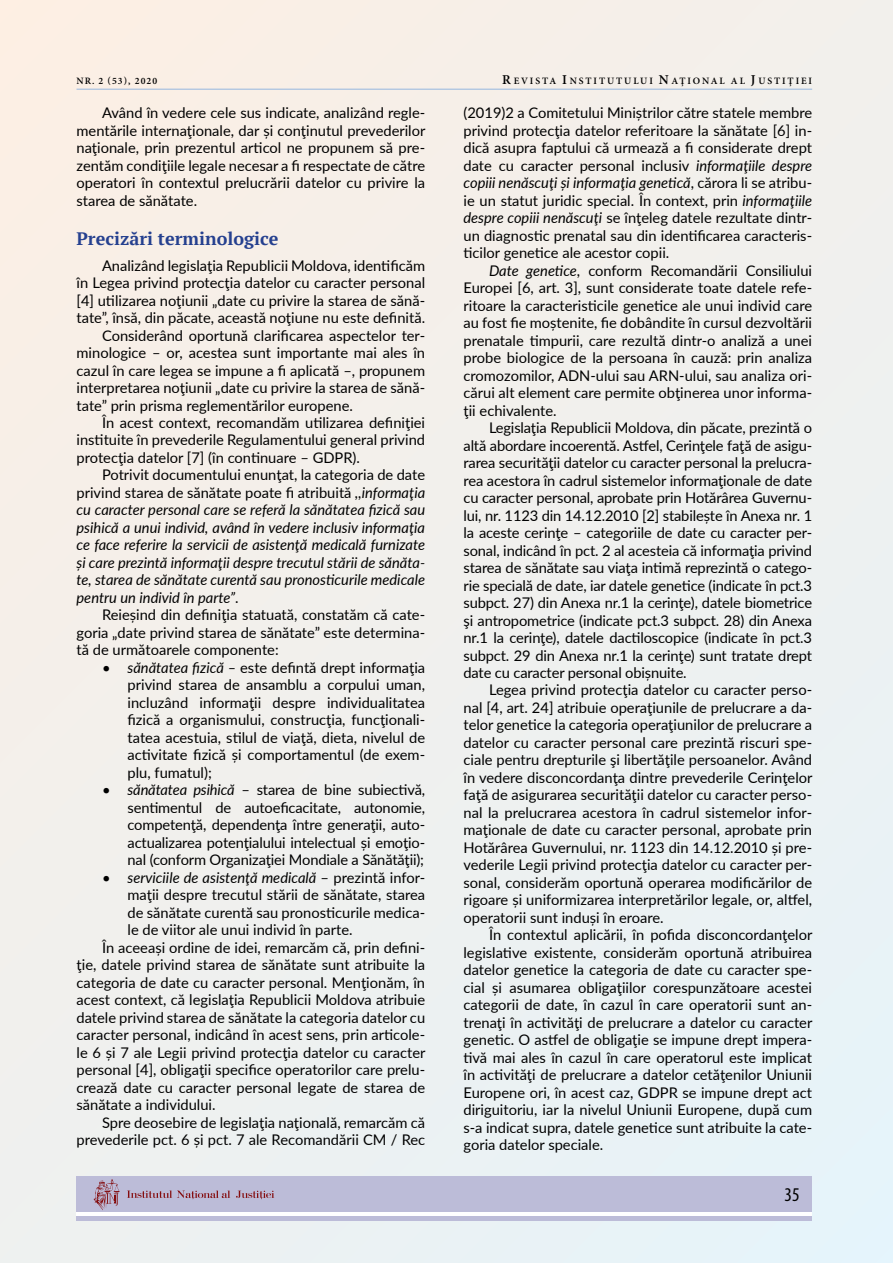
<style>
.page{position:relative;width:893px;height:1263px;background:#f1f0ed}
.page>*{position:absolute;margin:0;border:0;box-sizing:border-box;transform-origin:0 0}
.t1{font:condensed 19.5px "Myriad Pro";color:#000}
.t2{font:700 18px "PT Serif";color:#25408f}
.t3{font:14.7px/17.5px "Lato";color:#000;text-align:justify}
.t4{font:italic 14.7px "Lato";color:#000}
.t5{font:600 9.75px "Minion Pro";letter-spacing:.195em;color:#000}
.s1{font-size:13.5px}
.s2{font-style:italic}
.s3{font-style:normal}
</style>
<div class="page">
<hr style="left:77px;top:89px;width:735px;height:1px;background:#95b6df">
<div style="left:77px;top:1176px;width:735px;height:45px;background:#bcbcd8"></div>
<hr style="left:77px;top:1213px;width:735px;height:3px;background:#fff">
<svg style="left:127px;top:1190px;width:103px;height:9px"></svg>
<svg style="left:236px;top:1190px;width:38px;height:9px"></svg>
<svg style="left:94px;top:1179px;width:26px;height:31px"></svg>
<p class="t5" style="left:77px;top:74px;width:82px">NR. 2 (53), 2020</p>
<p class="t5" style="left:502px;top:74px;width:311px"><span class="s1">R</span>EVISTA <span class="s1">I</span>NSTITUTULUI <span class="s1">N</span>AŢIONAL AL <span class="s1">J</span>USTIŢIEI</p>
<p class="t3" style="left:77px;top:103px;width:350px;text-indent:26px">Având în vedere cele sus indicate, analizând regle&shy;mentările internaţionale, dar și conţinutul prevederilor naţionale, prin prezentul articol ne propunem să pre&shy;zentăm condiţiile legale necesar a fi respectate de către operatori în contextul prelucrării datelor cu privire la starea de sănătate.</p>
<p class="t2" style="left:77px;top:226px;width:203px">Precizări terminologice</p>
<p class="t3" style="left:102px;top:256px;width:325px">Analizând legislaţia Republicii Moldova, identificăm</p>
<p class="t3" style="left:77px;top:273px;width:350px">în Legea privind protecţia datelor cu caracter personal</p>
<p class="t3" style="left:77px;top:291px;width:350px">[4] utilizarea noţiunii „date cu privire la starea de sănă-</p>
<p class="t3" style="left:77px;top:308px;width:350px">tate”, însă, din păcate, această noţiune nu este definită.</p>
<p class="t3" style="left:102px;top:326px;width:325px">Considerând oportună clarificarea aspectelor ter-</p>
<p class="t3" style="left:77px;top:343px;width:350px">minologice – or, acestea sunt importante mai ales în</p>
<p class="t3" style="left:77px;top:361px;width:350px">cazul în care legea se impune a fi aplicată –, propunem</p>
<p class="t3" style="left:77px;top:378px;width:350px">interpretarea noţiunii „date cu privire la starea de sănă-</p>
<p class="t3" style="left:77px;top:396px;width:278px">tate” prin prisma reglementărilor europene.</p>
<p class="t3" style="left:102px;top:413px;width:325px">În acest context, recomandăm utilizarea definiţiei</p>
<p class="t3" style="left:77px;top:431px;width:350px">instituite în prevederile Regulamentului general privind</p>
<p class="t3" style="left:77px;top:448px;width:285px">protecţia datelor [7] (în continuare – GDPR).</p>
<p class="t3" style="left:102px;top:466px;width:325px">Potrivit documentului enunţat, la categoria de date</p>
<p class="t3" style="left:77px;top:483px;width:350px">privind starea de sănătate poate fi atribuită <span class="s2">,,informaţia</span></p>
<p class="t4" style="left:77px;top:500px;width:350px">cu caracter personal care se referă la sănătatea fizică sau</p>
<p class="t4" style="left:77px;top:517px;width:350px">psihică a unui individ, având în vedere inclusiv informaţia</p>
<p class="t4" style="left:77px;top:535px;width:350px">ce face referire la servicii de asistenţă medicală furnizate</p>
<p class="t4" style="left:77px;top:552px;width:350px">și care prezintă informaţii despre trecutul stării de sănăta-</p>
<p class="t4" style="left:77px;top:570px;width:350px">te, starea de sănătate curentă sau pronosticurile medicale</p>
<p class="t4" style="left:77px;top:587px;width:164px">pentru un individ în parte”<span class="s3">.</span></p>
<p class="t3" style="left:102px;top:606px;width:325px">Reieșind din definiţia statuată, constatăm că cate-</p>
<p class="t3" style="left:77px;top:623px;width:350px">goria „date privind starea de sănătate” este determina-</p>
<p class="t3" style="left:77px;top:641px;width:204px">tă de următoarele componente:</p>
<p class="t3" style="left:128px;top:658px;width:299px;text-indent:-26px">• <span class="s2">sănătatea fizică –</span> este defintă drept informaţia privind starea de ansamblu a corpului uman, incluzând informaţii despre individualitatea fizică a organismului, construcţia, funcţionali&shy;tatea acestuia, stilul de viaţă, dieta, nivelul de activitate fizică și comportamentul (de exem&shy;plu, fumatul);</p>
<p class="t3" style="left:128px;top:781px;width:299px;text-indent:-26px">• <span class="s2">sănătatea psihică</span> – starea de bine subiectivă, sentimentul de autoeficacitate, autonomie, competenţă, dependenţa între generaţii, auto&shy;actualizarea potenţialului intelectual și emoţio&shy;nal (conform Organizaţiei Mondiale a Sănătăţii);</p>
<p class="t4" style="left:102px;top:867px;width:325px"><span class="s3">•</span> serviciile de asistenţă medicală <span class="s3">– prezintă infor-</span></p>
<p class="t3" style="left:128px;top:886px;width:299px">maţii despre trecutul stării de sănătate, starea</p>
<p class="t3" style="left:128px;top:903px;width:299px">de sănătate curentă sau pronosticurile medica-</p>
<p class="t3" style="left:128px;top:921px;width:227px">le de viitor ale unui individ în parte.</p>
<p class="t3" style="left:102px;top:938px;width:325px">În aceeași ordine de idei, remarcăm că, prin defini-</p>
<p class="t3" style="left:77px;top:955px;width:350px">ţie, datele privind starea de sănătate sunt atribuite la</p>
<p class="t3" style="left:77px;top:973px;width:350px">categoria de date cu caracter personal. Menţionăm, în</p>
<p class="t3" style="left:77px;top:990px;width:350px">acest context, că legislaţia Republicii Moldova atribuie</p>
<p class="t3" style="left:77px;top:1008px;width:350px">datele privind starea de sănătate la categoria datelor cu</p>
<p class="t3" style="left:77px;top:1025px;width:350px">caracter personal, indicând în acest sens, prin articole-</p>
<p class="t3" style="left:77px;top:1043px;width:350px">le 6 și 7 ale Legii privind protecţia datelor cu caracter</p>
<p class="t3" style="left:77px;top:1060px;width:350px">personal [4], obligaţii specifice operatorilor care prelu-</p>
<p class="t3" style="left:77px;top:1078px;width:350px">crează date cu caracter personal legate de starea de</p>
<p class="t3" style="left:77px;top:1095px;width:141px">sănătate a individului.</p>
<p class="t3" style="left:102px;top:1113px;width:325px">Spre deosebire de legislaţia naţională, remarcăm că</p>
<p class="t3" style="left:77px;top:1130px;width:350px">prevederile pct. 6 și pct. 7 ale Recomandării CM / Rec</p>
<p class="t3" style="left:463px;top:103px;width:350px">(2019)2 a Comitetului Miniștrilor către statele membre privind protecţia datelor referitoare la sănătate [6] in&shy;dică asupra faptului că urmează a fi considerate drept date cu caracter personal inclusiv <span class="s2">informaţiile despre copiii nenăscuţi și informaţia genetică</span>, cărora li se atribu&shy;ie un statut juridic special. În context, prin <span class="s2">informaţiile despre copiii nenăscuţi</span> se înţeleg datele rezultate dintr&shy;un diagnostic prenatal sau din identificarea caracteris&shy;ticilor genetice ale acestor copii.</p>
<p class="t3" style="left:463px;top:261px;width:350px;text-indent:26px"><span class="s2">Date genetice</span>, conform Recomandării Consiliului Europei [6, art. 3], sunt considerate toate datele refe&shy;ritoare la caracteristicile genetice ale unui individ care au fost fie moștenite, fie dobândite în cursul dezvoltării prenatale timpurii, care rezultă dintr-o analiză a unei probe biologice de la persoana în cauză: prin analiza cromozomilor, ADN-ului sau ARN-ului, sau analiza ori&shy;cărui alt element care permite obţinerea unor informa&shy;ţii echivalente.</p>
<p class="t3" style="left:463px;top:418px;width:350px;text-indent:26px">Legislaţia Republicii Moldova, din păcate, prezintă o altă abordare incoerentă. Astfel, Cerinţele faţă de asigu&shy;rarea securităţii datelor cu caracter personal la prelucra&shy;rea acestora în cadrul sistemelor informaţionale de date cu caracter personal, aprobate prin Hotărârea Guvernu&shy;lui, nr. 1123 din 14.12.2010 [2] stabilește în Anexa nr. 1 la aceste cerinţe – categoriile de date cu caracter per&shy;sonal, indicând în pct. 2 al acesteia că informaţia privind starea de sănătate sau viaţa intimă reprezintă o catego&shy;rie specială de date, iar datele genetice (indicate în pct.3 subpct. 27) din Anexa nr.1 la cerinţe), datele biometrice şi antropometrice (indicate pct.3 subpct. 28) din Anexa nr.1 la cerinţe), datele dactiloscopice (indicate în pct.3 subpct. 29 din Anexa nr.1 la cerinţe) sunt tratate drept date cu caracter personal obișnuite.</p>
<p class="t3" style="left:463px;top:681px;width:350px;text-indent:26px">Legea privind protecţia datelor cu caracter perso&shy;nal [4, art. 24] atribuie operaţiunile de prelucrare a da&shy;telor genetice la categoria operaţiunilor de prelucrare a datelor cu caracter personal care prezintă riscuri spe&shy;ciale pentru drepturile şi libertăţile persoanelor. Având în vedere disconcordanţa dintre prevederile Cerinţelor faţă de asigurarea securităţii datelor cu caracter perso&shy;nal la prelucrarea acestora în cadrul sistemelor infor&shy;maţionale de date cu caracter personal, aprobate prin Hotărârea Guvernului, nr. 1123 din 14.12.2010 și pre&shy;vederile Legii privind protecţia datelor cu caracter per&shy;sonal, considerăm oportună operarea modificărilor de rigoare și uniformizarea interpretărilor legale, or, altfel, operatorii sunt induși în eroare.</p>
<p class="t3" style="left:463px;top:926px;width:350px;text-indent:26px">În contextul aplicării, în pofida disconcordanţelor legislative existente, considerăm oportună atribuirea datelor genetice la categoria de date cu caracter spe&shy;cial și asumarea obligaţiilor corespunzătoare acestei categorii de date, în cazul în care operatorii sunt an&shy;trenaţi în activităţi de prelucrare a datelor cu caracter genetic. O astfel de obligaţie se impune drept impera&shy;tivă mai ales în cazul în care operatorul este implicat în activităţi de prelucrare a datelor cetăţenilor Uniunii Europene ori, în acest caz, GDPR se impune drept act diriguitoriu, iar la nivelul Uniunii Europene, după cum s-a indicat supra, datele genetice sunt atribuite la cate&shy;goria datelor speciale.</p>
<h1 class="t1" style="left:784px;top:1183px;width:17px">35</h1>
</div>
